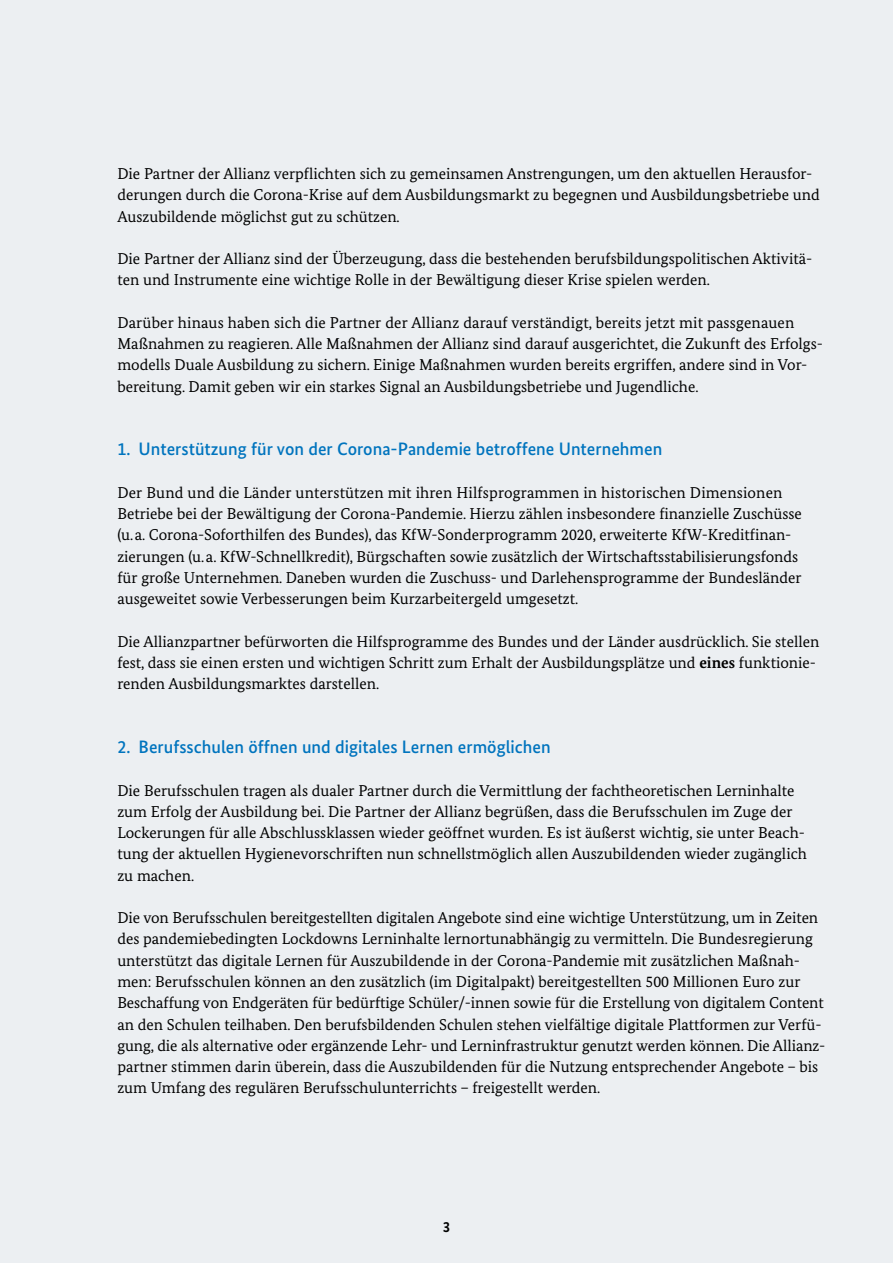
<style>
.page{position:relative;width:893px;height:1263px;background:#eceff2}
.page>*{position:absolute;margin:0;border:0;box-sizing:border-box;transform-origin:0 0}
.t1{font:500 18px "Bundes Sans";color:#0074be}
.t2{font:15.75px/21.3px "Bundes Serif";color:#000}
.t3{font:700 15px "Bundes Sans";color:#000}
.s1{font-weight:700}
</style>
<div class="page">
<p class="t2" style="left:117px;top:163px;width:704px">Die Partner der Allianz verpflichten sich zu gemeinsamen Anstrengungen, um den aktuellen Herausfor&shy;derungen durch die Corona-Krise auf dem Ausbildungsmarkt zu begegnen und Ausbildungsbetriebe und<br>Auszubildende möglichst gut zu schützen.</p>
<p class="t2" style="left:117px;top:248px;width:696px">Die Partner der Allianz sind der Überzeugung, dass die bestehenden berufsbildungspolitischen Aktivitä&shy;ten und Instrumente eine wichtige Rolle in der Bewältigung dieser Krise spielen werden.</p>
<p class="t2" style="left:117px;top:312px;width:707px">Darüber hinaus haben sich die Partner der Allianz darauf verständigt, bereits jetzt mit passgenauen Maßnahmen zu reagieren. Alle Maßnahmen der Allianz sind darauf ausgerichtet, die Zukunft des Erfolgs&shy;modells Duale Ausbildung zu sichern. Einige Maßnahmen wurden bereits ergriffen, andere sind in Vor&shy;bereitung. Damit geben wir ein starkes Signal an Ausbildungsbetriebe und Jugendliche.</p>
<p class="t1" style="left:117px;top:438px;width:546px">1. Unterstützung für von der Corona-Pandemie betroffene Unternehmen</p>
<p class="t2" style="left:117px;top:482px;width:686px">Der Bund und die Länder unterstützen mit ihren Hilfsprogrammen in historischen Dimensionen Betriebe bei der Bewältigung der Corona-Pandemie. Hierzu zählen insbesondere finanzielle Zuschüsse (u.a. Corona-Soforthilfen des Bundes), das KfW-Sonderprogramm 2020, erweiterte KfW-Kreditfinan&shy;zierungen (u.a. KfW-Schnellkredit), Bürgschaften sowie zusätzlich der Wirtschaftsstabilisierungsfonds für große Unternehmen. Daneben wurden die Zuschuss- und Darlehensprogramme der Bundesländer ausgeweitet sowie Verbesserungen beim Kurzarbeitergeld umgesetzt.</p>
<p class="t2" style="left:117px;top:630px;width:703px">Die Allianzpartner befürworten die Hilfsprogramme des Bundes und der Länder ausdrücklich. Sie stellen fest, dass sie einen ersten und wichtigen Schritt zum Erhalt der Ausbildungsplätze und <span class="s1">eines</span> funktionie&shy;renden Ausbildungsmarktes darstellen.</p>
<p class="t1" style="left:117px;top:736px;width:435px">2. Berufsschulen öffnen und digitales Lernen ermöglichen</p>
<p class="t2" style="left:117px;top:779px;width:691px">Die Berufsschulen tragen als dualer Partner durch die Vermittlung der fachtheoretischen Lerninhalte zum Erfolg der Ausbildung bei. Die Partner der Allianz begrüßen, dass die Berufsschulen im Zuge der Lockerungen für alle Abschlussklassen wieder geöffnet wurden. Es ist äußerst wichtig, sie unter Beach&shy;tung der aktuellen Hygienevorschriften nun schnellstmöglich allen Auszubildenden wieder zugänglich zu machen.</p>
<p class="t2" style="left:117px;top:907px;width:708px">Die von Berufsschulen bereitgestellten digitalen Angebote sind eine wichtige Unterstützung, um in Zeiten des pandemiebedingten Lockdowns Lerninhalte lernortunabhängig zu vermitteln. Die Bundesregierung unterstützt das digitale Lernen für Auszubildende in der Corona-Pandemie mit zusätzlichen Maßnah&shy;men: Berufsschulen können an den zusätzlich (im Digitalpakt) bereitgestellten 500 Millionen Euro zur Beschaffung von Endgeräten für bedürftige Schüler/-innen sowie für die Erstellung von digitalem Content an den Schulen teilhaben. Den berufsbildenden Schulen stehen vielfältige digitale Plattformen zur Verfü&shy;gung, die als alternative oder ergänzende Lehr- und Lerninfrastruktur genutzt werden können. Die Allianz&shy;partner stimmen darin überein, dass die Auszubildenden für die Nutzung entsprechender Angebote – bis zum Umfang des regulären Berufsschulunterrichts – freigestellt werden.</p>
<p class="t3" style="left:443px;top:1217px;width:9px">3</p>
</div>
